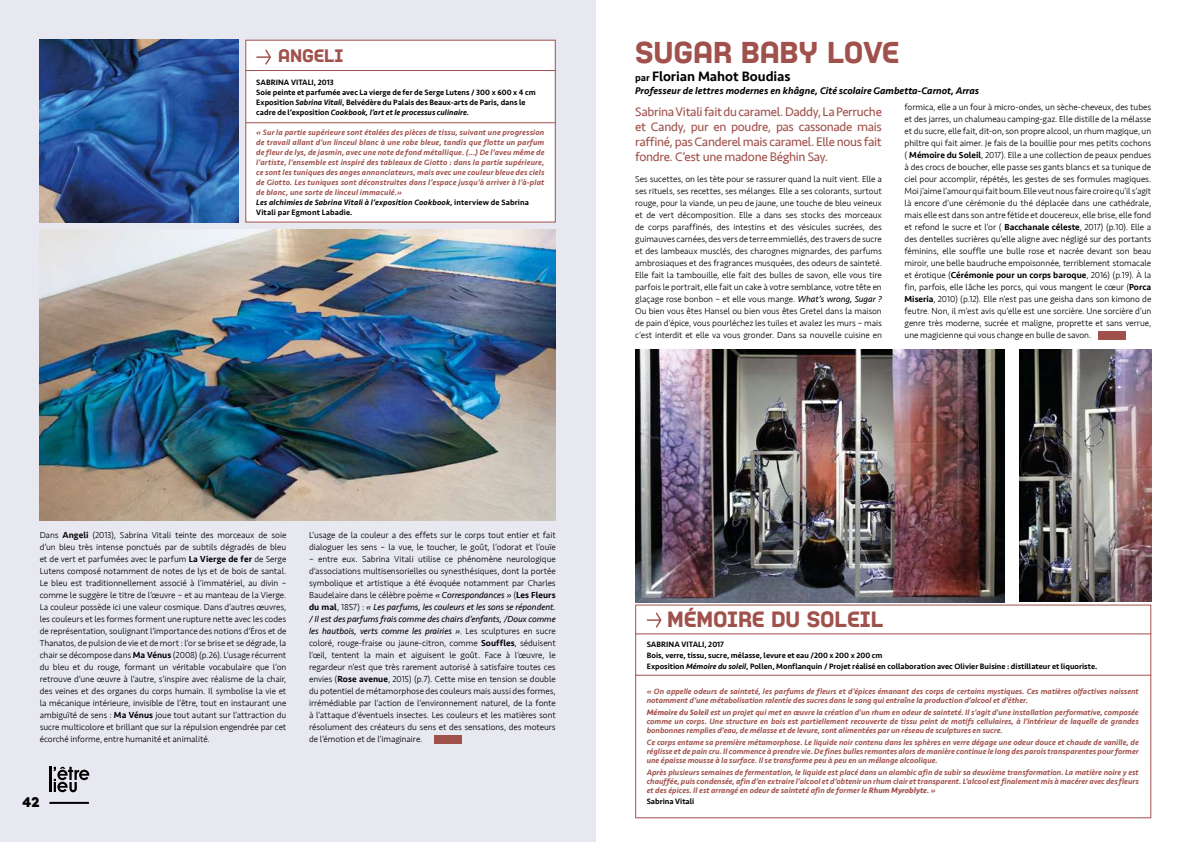
<style>
.page{position:relative;width:1191px;height:842px;background:#fff}
.page>*{position:absolute;margin:0;border:0;box-sizing:border-box;transform-origin:0 0}
.t1{font:700 30px "Idealista";letter-spacing:-.005em;color:#a1514b}
.t2{font:700 22px "Idealista";letter-spacing:-.005em;color:#a1514b}
.t3{font:700 18px "Idealista";letter-spacing:-.01em;color:#a1514b}
.t4{font:500 14px "Seravek";letter-spacing:-.005em;color:#000}
.t5{font:900 14px "Filson Pro";color:#000;scale:.9 1}
.t6{font:12.8px/15px "Seravek";letter-spacing:-.025em;color:#a1514b;text-align:justify}
.t7{font:italic 500 10px "Seravek";color:#000}
.t8{font:300 9px/12px "Seravek";letter-spacing:-.005em;color:#000;text-align:justify}
.t9{font:italic 500 8px/10px "Seravek";letter-spacing:.015em;color:#a1514b;text-align:justify}
.t10{font:500 8px/10px "Seravek";color:#000}
.s1{font-style:italic}
.s2{color:#000}
.s3{font-style:normal;color:#000}
.s4{font-weight:500}
.s5{font-weight:400;font-style:italic}
.s6{font-size:10px}
.s7{font-weight:700}
</style>
<div class="page">
<div style="left:0;top:0;width:595px;height:842px;background:#e8e8f1"></div>
<hr style="left:49px;top:802px;width:40px;height:2px;background:#000">
<hr style="left:49px;top:767px;width:3px;height:25px;background:#000">
<svg style="left:54px;top:767px;width:35px;height:25px"></svg>
<div style="left:1098px;top:331px;width:28px;height:9px;background:#a1514b"></div>
<div style="left:635px;top:604px;width:516px;height:214px;background:#fff;border:1px solid #a1514b"></div>
<hr style="left:635px;top:675px;width:516px;height:1px;background:#a1514b">
<hr style="left:635px;top:633px;width:516px;height:1px;background:#a1514b">
<svg style="left:646px;top:613px;width:15px;height:14px"></svg>
<img style="left:635px;top:349px;width:369px;height:253px">
<img style="left:1019px;top:349px;width:132px;height:252px">
<div style="left:245px;top:40px;width:311px;height:183px;background:#fff;border:1px solid #a1514b"></div>
<hr style="left:245px;top:122px;width:311px;height:1px;background:#a1514b">
<hr style="left:245px;top:70px;width:311px;height:1px;background:#a1514b">
<svg style="left:256px;top:50px;width:15px;height:15px"></svg>
<img style="left:40px;top:230px;width:516px;height:291px">
<img style="left:40px;top:40px;width:199px;height:183px">
<div style="left:434px;top:735px;width:28px;height:9px;background:#a1514b"></div>
<h3 class="t3" style="left:278px;top:43px;width:67px">ANGELI</h3>
<p class="t10" style="left:256px;top:78px;width:281px">SABRINA VITALI, 2013<br>Soie peinte et parfumée avec La vierge de fer de Serge Lutens / 300 x 600 x 4 cm Exposition <span class="s1">Sabrina Vitali</span>, Belvédère du Palais des Beaux-arts de Paris, dans le cadre de l’exposition <span class="s1">Cookbook, l’art et le processus culinaire.</span></p>
<p class="t9" style="left:256px;top:127px;width:290px;text-align:left">« Sur la partie supérieure sont étalées des pièces de tissu, suivant une progression de travail allant d’un linceul blanc à une robe bleue, tandis que flotte un parfum de fleur de lys, de jasmin, avec une note de fond métallique. (...) De l’aveu même de l’artiste, l’ensemble est inspiré des tableaux de Giotto : dans la partie supérieure, ce sont les tuniques des anges annonciateurs, mais avec une couleur bleue des ciels de Giotto. Les tuniques sont déconstruites dans l’espace jusqu’à arriver à l’à-plat de blanc, une sorte de linceul immaculé.»<br><span class="s2">Les alchimies de Sabrina Vitali à l’exposition Cookbook</span><span class="s3">, interview de Sabrina Vitali par Egmont Labadie.</span></p>
<p class="t8" style="left:40px;top:530px;width:248px">Dans <span class="s4">Angeli</span> (2013), Sabrina Vitali teinte des morceaux de soie d’un bleu très intense ponctués par de subtils dégradés de bleu et de vert et parfumées avec le parfum <span class="s4">La Vierge de fer</span> de Serge Lutens composé notamment de notes de lys et de bois de santal.<br>Le bleu est traditionnellement associé à l’immatériel, au divin – comme le suggère le titre de l’œuvre – et au manteau de la Vierge.<br>La couleur possède ici une valeur cosmique. Dans d’autres œuvres, les couleurs et les formes forment une rupture nette avec les codes de représentation, soulignant l’importance des notions d’Éros et de Thanatos, de pulsion de vie et de mort : l’or se brise et se dégrade, la chair se décompose dans <span class="s4">Ma Vénus</span> (2008) (p.26). L’usage récurrent du bleu et du rouge, formant un véritable vocabulaire que l’on retrouve d’une œuvre à l’autre, s’inspire avec réalisme de la chair, des veines et des organes du corps humain. Il symbolise la vie et la mécanique intérieure, invisible de l’être, tout en instaurant une ambiguïté de sens : <span class="s4">Ma Vénus</span> joue tout autant sur l’attraction du sucre multicolore et brillant que sur la répulsion engendrée par cet écorché informe, entre humanité et animalité.</p>
<p class="t8" style="left:309px;top:530px;width:248px">L’usage de la couleur a des effets sur le corps tout entier et fait dialoguer les sens – la vue, le toucher, le goût, l’odorat et l’ouïe</p>
<p class="t8" style="left:309px;top:554px;width:248px">– entre eux. Sabrina Vitali utilise ce phénomène neurologique d’associations multisensorielles ou synesthésiques, dont la portée symbolique et artistique a été évoquée notamment par Charles Baudelaire dans le célèbre poème <span class="s5">« Correspondances »</span> (<span class="s4">Les Fleurs du mal</span>, 1857) : <span class="s5">« Les parfums, les couleurs et les sons se répondent. / Il est des parfums frais comme des chairs d’enfants, /Doux comme les hautbois, verts comme les prairies »</span>. Les sculptures en sucre coloré, rouge-fraise ou jaune-citron, comme <span class="s4">Souffles</span>, séduisent l’œil, tentent la main et aiguisent le goût. Face à l’œuvre, le regardeur n’est que très rarement autorisé à satisfaire toutes ces envies (<span class="s4">Rose avenue</span>, 2015) (p.7). Cette mise en tension se double du potentiel de métamorphose des couleurs mais aussi des formes, irrémédiable par l’action de l’environnement naturel, de la fonte à l’attaque d’éventuels insectes. Les couleurs et les matières sont résolument des créateurs du sens et des sensations, des moteurs de l’émotion et de l’imaginaire.</p>
<h3 class="t5" style="left:22px;top:795px;width:21px">42</h3>
<h1 class="t1" style="left:635px;top:30px;width:266px">SUGAR BABY LOVE</h1>
<h3 class="t4" style="left:635px;top:68px;width:157px"><span class="s6">par</span> Florian Mahot Boudias</h3>
<p class="t7" style="left:635px;top:85px;width:345px">Professeur de lettres modernes en khâgne, Cité scolaire Gambetta-Carnot, Arras</p>
<h3 class="t6" style="left:635px;top:105px;width:248px">Sabrina Vitali fait du caramel. Daddy, La Perruche et Candy, pur en poudre, pas cassonade mais raffiné, pas Canderel mais caramel. Elle nous fait fondre. C’est une madone Béghin Say.</h3>
<p class="t8" style="left:635px;top:173px;width:248px">Ses sucettes, on les tète pour se rassurer quand la nuit vient. Elle a ses rituels, ses recettes, ses mélanges. Elle a ses colorants, surtout rouge, pour la viande, un peu de jaune, une touche de bleu veineux et de vert décomposition. Elle a dans ses stocks des morceaux de corps paraffinés, des intestins et des vésicules sucrées, des guimauves carnées, des vers de terre emmiellés, des travers de sucre et des lambeaux musclés, des charognes mignardes, des parfums ambrosiaques et des fragrances musquées, des odeurs de sainteté.<br>Elle fait la tambouille, elle fait des bulles de savon, elle vous tire parfois le portrait, elle fait un cake à votre semblance, votre tête en glaçage rose bonbon – et elle vous mange. <span class="s5">What’s wrong, Sugar ?<br></span>Ou bien vous êtes Hansel ou bien vous êtes Gretel dans la maison de pain d’épice, vous pourléchez les tuiles et avalez les murs – mais c’est interdit et elle va vous gronder. Dans sa nouvelle cuisine en</p>
<p class="t8" style="left:904px;top:101px;width:248px">formica, elle a un four à micro-ondes, un sèche-cheveux, des tubes et des jarres, un chalumeau camping-gaz. Elle distille de la mélasse et du sucre, elle fait, dit-on, son propre alcool, un rhum magique, un philtre qui fait aimer. Je fais de la bouillie pour mes petits cochons ( <span class="s4">Mémoire du Soleil</span>, 2017). Elle a une collection de peaux pendues à des crocs de boucher, elle passe ses gants blancs et sa tunique de ciel pour accomplir, répétés, les gestes de ses formules magiques.<br>Moi j’aime l’amour qui fait boum.Elle veut nous faire croire qu’il s’agit là encore d’une cérémonie du thé déplacée dans une cathédrale, mais elle est dans son antre fétide et doucereux, elle brise, elle fond et refond le sucre et l’or ( <span class="s4">Bacchanale céleste</span>, 2017) (p.10). Elle a des dentelles sucrières qu’elle aligne avec négligé sur des portants féminins, elle souffle une bulle rose et nacrée devant son beau miroir, une belle baudruche empoisonnée, terriblement stomacale et érotique (<span class="s4">Cérémonie pour un corps baroque</span>, 2016) (p.19). À la fin, parfois, elle lâche les porcs, qui vous mangent le cœur (<span class="s4">Porca Miseria</span>, 2010) (p.12). Elle n’est pas une geisha dans son kimono de feutre. Non, il m’est avis qu’elle est une sorcière. Une sorcière d’un genre très moderne, sucrée et maligne, proprette et sans verrue, une magicienne qui vous change en bulle de savon.</p>
<h2 class="t2" style="left:667px;top:603px;width:217px">MÉMOIRE DU SOLEIL</h2>
<p class="t10" style="left:646px;top:639px;width:452px;line-height:11px">SABRINA VITALI, 2017<br>Bois, verre, tissu, sucre, mélasse, levure et eau /200 x 200 x 200 cm<br>Exposition <span class="s1">Mémoire du soleil</span>, Pollen, Monflanquin / Projet réalisé en collaboration avec Olivier Buisine : distillateur et liquoriste.</p>
<p class="t9" style="left:646px;top:687px;width:493px;line-height:9px">« On appelle odeurs de sainteté, les parfums de fleurs et d’épices émanant des corps de certains mystiques. Ces matières olfactives naissent notamment d’une métabolisation ralentie des sucres dans le sang qui entraîne la production d’alcool et d’éther.</p>
<p class="t9" style="left:646px;top:708px;width:493px;line-height:9px"><span class="s7">Mémoire du Soleil</span> est un projet qui met en œuvre la création d’un rhum en odeur de sainteté. Il s’agit d’une installation performative, composée comme un corps. Une structure en bois est partiellement recouverte de tissu peint de motifs cellulaires, à l’intérieur de laquelle de grandes bonbonnes remplies d’eau, de mélasse et de levure, sont alimentées par un réseau de sculptures en sucre.</p>
<p class="t9" style="left:646px;top:737px;width:493px;line-height:9px">Ce corps entame sa première métamorphose. Le liquide noir contenu dans les sphères en verre dégage une odeur douce et chaude de vanille, de réglisse et de pain cru. Il commence à prendre vie. De fines bulles remontes alors de manière continue le long des parois transparentes pour former une épaisse mousse à la surface. Il se transforme peu à peu en un mélange alcoolique.</p>
<p class="t9" style="left:646px;top:767px;width:493px;line-height:9px">Après plusieurs semaines de fermentation, le liquide est placé dans un alambic afin de subir sa deuxième transformation. La matière noire y est chauffée, puis condensée, afin d’en extraire l’alcool et d’obtenir un rhum clair et transparent. L’alcool est finalement mis à macérer avec des fleurs et des épices. Il est arrangé en odeur de sainteté afin de former le <span class="s7">Rhum Myroblyte</span>. »</p>
<p class="t10" style="left:646px;top:797px;width:49px">Sabrina Vitali</p>
</div>
